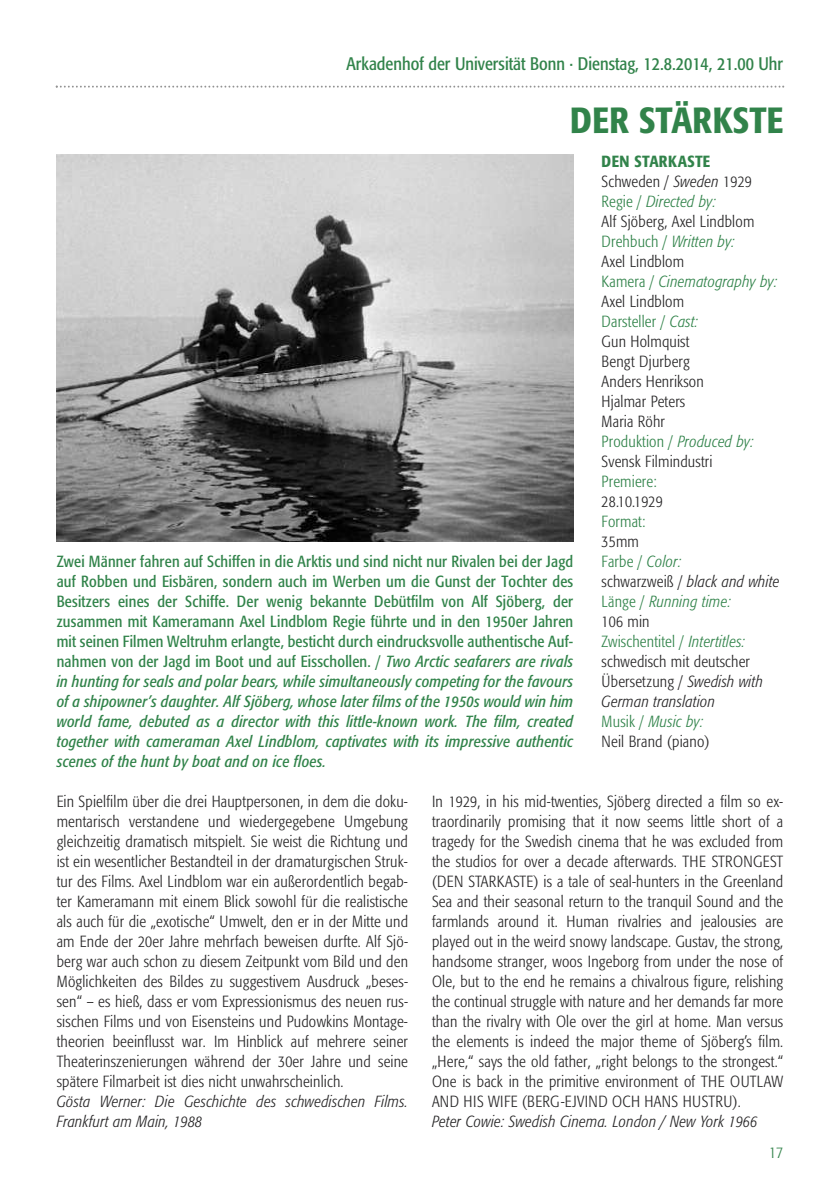
<style>
.page{position:relative;width:840px;height:1191px;background:#fff}
.page>*{position:absolute;margin:0;border:0;box-sizing:border-box;transform-origin:0 0}
.t1{font:500 condensed 36px "Formata Pro";color:#31834a}
.t2{font:condensed 18px "Formata Pro";color:#31834a}
.t3{font:300 condensed 16px/20px "Formata Pro";letter-spacing:.015em;color:#272627;text-align:justify}
.t4{font:condensed 16px/20px "Formata Pro";letter-spacing:.015em;color:#31834a;text-align:justify}
.t5{font:italic 300 condensed 16px/20px "Formata Pro";letter-spacing:.015em;color:#272627}
.t6{font:300 condensed 16px "Formata Pro";letter-spacing:.015em;color:#31834a}
.s1{font-style:italic}
.s2{font-weight:500;color:#31834a}
.s3{color:#31834a}
.s4{font-style:italic;color:#31834a}
</style>
<div class="page">
<svg style="left:56px;top:86px;width:727px;height:2px"></svg>
<img style="left:57px;top:155px;width:516px;height:387px">
<p class="t2" style="left:346px;top:57px;width:438px">arkadenhof der universität bonn · Dienstag, 12.8.2014, 21.00 uhr</p>
<h1 class="t1" style="left:570px;top:106px;width:214px">DER STÄRKSTE</h1>
<p class="t4" style="left:57px;top:553px;width:517px">Zwei Männer fahren auf schiffen in die arktis und sind nicht nur rivalen bei der Jagd auf robben und eisbären, sondern auch im werben um die gunst der tochter des besitzers eines der schiffe. Der wenig bekannte Debütfilm von alf sjöberg, der zusammen mit kameramann axel lindblom regie führte und in den 1950er Jahren mit seinen filmen weltruhm erlangte, besticht durch eindrucksvolle authentische auf&shy;nahmen von der Jagd im boot und auf eisschollen. / <span class="s1">Two Arctic seafarers are rivals in hunting for seals and polar bears, while simultaneously competing for the favours of a shipowner’s daughter. Alf Sjöberg, whose later films of the 1950s would win him world fame, debuted as a director with this little-known work. The film, created together with cameraman Axel Lindblom, captivates with its impressive authentic scenes of the hunt by boat and on ice floes.</span></p>
<p class="t3" style="left:601px;top:153px;width:177px;text-align:left"><span class="s2">DEN STARKASTE<br></span>Schweden / <span class="s1">Sweden</span> 1929<br><span class="s3">Regie /</span> <span class="s4">Directed by:<br></span>Alf Sjöberg, Axel Lindblom<br><span class="s3">Drehbuch /</span> <span class="s4">Written by:<br></span>Axel Lindblom<br><span class="s3">Kamera /</span> <span class="s4">Cinematography by:<br></span>Axel Lindblom<br><span class="s3">Darsteller /</span> <span class="s4">Cast:<br></span>Gun Holmquist<br>Bengt Djurberg<br>Anders Henrikson<br>Hjalmar Peters<br>Maria Röhr<br><span class="s3">Produktion /</span> <span class="s4">Produced by:<br></span>Svensk Filmindustri</p>
<p class="t6" style="left:601px;top:475px;width:56px">Premiere:</p>
<p class="t3" style="left:601px;top:493px;width:63px">28.10.1929</p>
<p class="t6" style="left:601px;top:515px;width:45px">Format:</p>
<p class="t3" style="left:601px;top:533px;width:179px;text-align:left">35mm<br><span class="s3">Farbe /</span> <span class="s4">Color:<br></span>schwarzweiß / <span class="s1">black and white<br></span><span class="s3">Länge /</span> <span class="s4">Running time:<br></span>106 min<br><span class="s3">Zwischentitel /</span> <span class="s4">Intertitles: </span>schwedisch mit deutscher<br>Übersetzung / <span class="s1">Swedish with<br>German translation<br></span><span class="s3">Musik /</span> <span class="s4">Music by:<br></span>Neil Brand (piano)</p>
<p class="t3" style="left:57px;top:792px;width:352px">Ein Spielfilm über die drei Hauptpersonen, in dem die doku&shy;mentarisch verstandene und wiedergegebene Umgebung gleichzeitig dramatisch mitspielt. Sie weist die Richtung und ist ein wesentlicher Bestandteil in der dramaturgischen Struk&shy;tur des Films. Axel Lindblom war ein außerordentlich begab&shy;ter Kameramann mit einem Blick sowohl für die realistische als auch für die „exotische“ Umwelt, den er in der Mitte und am Ende der 20er Jahre mehrfach beweisen durfte. Alf Sjö&shy;berg war auch schon zu diesem Zeitpunkt vom Bild und den Möglichkeiten des Bildes zu suggestivem Ausdruck „beses&shy;sen“ – es hieß, dass er vom Expressionismus des neuen rus&shy;sischen Films und von Eisensteins und Pudowkins Montage&shy;theorien beeinflusst war. Im Hinblick auf mehrere seiner Theaterinszenierungen während der 30er Jahre und seine spätere Filmarbeit ist dies nicht unwahrscheinlich.</p>
<p class="t5" style="left:57px;top:1092px;width:352px">Gösta Werner: Die Geschichte des schwedischen Films.<br>Frankfurt am Main, 1988</p>
<p class="t3" style="left:432px;top:792px;width:352px">In 1929, in his mid-twenties, Sjöberg directed a film so ex&shy;traordinarily promising that it now seems little short of a tragedy for the Swedish cinema that he was excluded from the studios for over a decade afterwards. THE STRONGEST (DEN STARKASTE) is a tale of seal-hunters in the Greenland Sea and their seasonal return to the tranquil Sound and the farmlands around it. Human rivalries and jealousies are played out in the weird snowy landscape. Gustav, the strong, handsome stranger, woos Ingeborg from under the nose of Ole, but to the end he remains a chivalrous figure, relishing the continual struggle with nature and her demands far more than the rivalry with Ole over the girl at home. Man versus the elements is indeed the major theme of Sjöberg’s film. „Here,“ says the old father, „right belongs to the strongest.“ One is back in the primitive environment of THE OUTLAW AND HIS WIFE (BERG-EJVIND OCH HANS HUSTRU).</p>
<p class="t5" style="left:432px;top:1112px;width:327px">Peter Cowie: Swedish Cinema. London / New York 1966</p>
<p class="t6" style="left:768px;top:1145px;width:16px">17</p>
</div>
